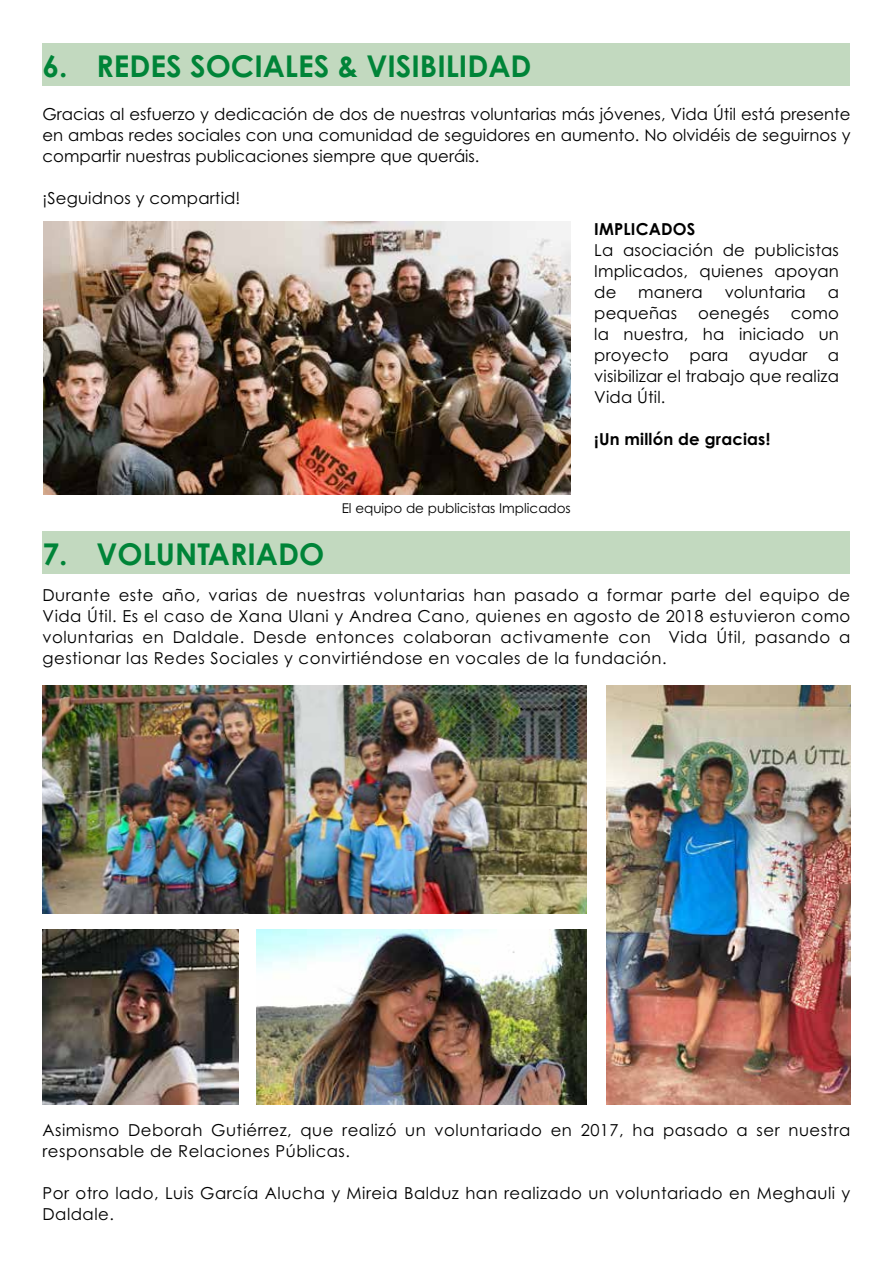
<style>
.page{position:relative;width:893px;height:1263px;background:#fff}
.page>*{position:absolute;margin:0;border:0;box-sizing:border-box;transform-origin:0 0}
.t1{font:700 30px "Century Gothic";color:#008438}
.t2{font:16.5px/21px "Century Gothic";letter-spacing:.03em;color:#000;text-align:justify}
.t3{font:16.5px "Century Gothic";letter-spacing:.01em;color:#000}
.t4{font:700 16.5px "Century Gothic";letter-spacing:.01em;color:#000}
.t5{font:13.5px "Century Gothic";color:#000}
</style>
<div class="page">
<div style="left:43px;top:44px;width:807px;height:42px;background:#c2d9bf"></div>
<div style="left:43px;top:531px;width:807px;height:43px;background:#c2d9bf"></div>
<img style="left:257px;top:929px;width:330px;height:175px">
<img style="left:607px;top:685px;width:243px;height:419px">
<img style="left:43px;top:929px;width:196px;height:175px">
<img style="left:43px;top:685px;width:544px;height:228px">
<img style="left:44px;top:221px;width:527px;height:273px">
<h1 class="t1" style="left:43px;top:47px;width:490px">6. REDES SOCIALES &amp; VISIBILIDAD</h1>
<p class="t2" style="left:43px;top:104px;width:809px">Gracias al esfuerzo y dedicación de dos de nuestras voluntarias más jóvenes, Vida Útil está presente en ambas redes sociales con una comunidad de seguidores en aumento. No olvidéis de seguirnos y compartir nuestras publicaciones siempre que queráis.</p>
<p class="t3" style="left:43px;top:188px;width:199px">¡Seguidnos y compartid!</p>
<p class="t5" style="left:342px;top:500px;width:231px">El equipo de publicistas Implicados</p>
<p class="t4" style="left:594px;top:219px;width:103px">IMPLICADOS</p>
<p class="t2" style="left:594px;top:239px;width:246px">La asociación de publicistas Implicados, quienes apoyan de</p>
<p class="t2" style="left:638px;top:281px;width:66px">manera</p>
<p class="t3" style="left:725px;top:282px;width:83px">voluntaria</p>
<p class="t2" style="left:828px;top:281px;width:13px">a</p>
<p class="t3" style="left:594px;top:303px;width:84px">pequeñas</p>
<p class="t3" style="left:698px;top:303px;width:73px">oenegés</p>
<p class="t2" style="left:594px;top:302px;width:246px;text-indent:196px">como la nuestra, ha iniciado un proyecto para ayudar a visibilizar el trabajo que realiza Vida Útil.</p>
<p class="t4" style="left:594px;top:429px;width:178px">¡Un millón de gracias!</p>
<h1 class="t1" style="left:43px;top:535px;width:283px">7. VOLUNTARIADO</h1>
<p class="t2" style="left:43px;top:584px;width:809px">Durante este año, varias de nuestras voluntarias han pasado a formar parte del equipo de Vida Útil. Es el caso de Xana Ulani y Andrea Cano, quienes en agosto de 2018 estuvieron como voluntarias en Daldale. Desde entonces colaboran activamente con Vida Útil, pasando a gestionar las Redes Sociales y convirtiéndose en vocales de la fundación.</p>
<p class="t2" style="left:43px;top:1119px;width:809px">Asimismo Deborah Gutiérrez, que realizó un voluntariado en 2017, ha pasado a ser nuestra responsable de Relaciones Públicas.</p>
<p class="t2" style="left:43px;top:1182px;width:809px">Por otro lado, Luis García Alucha y Mireia Balduz han realizado un voluntariado en Meghauli y<br>Daldale.</p>
</div>
